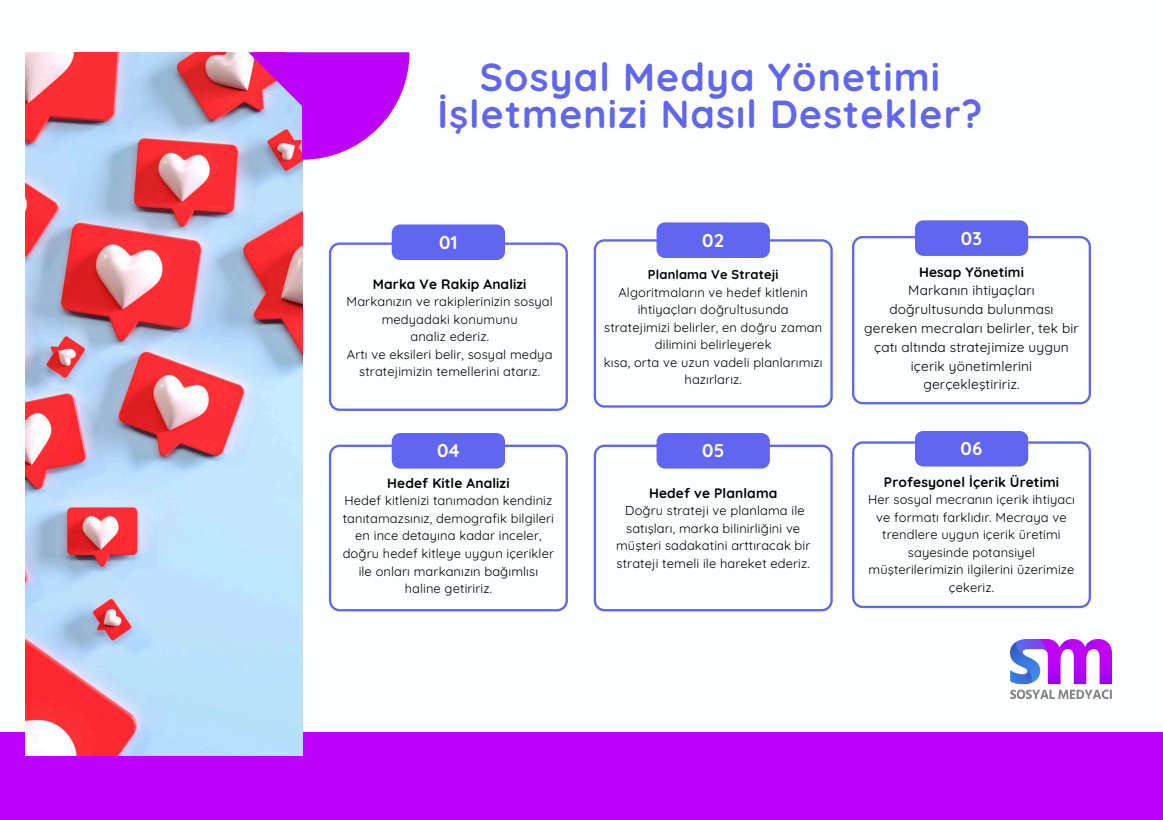
<style>
.page{position:relative;width:1163px;height:820px;background:#fff}
.page>*{position:absolute;margin:0;border:0;box-sizing:border-box;transform-origin:0 0}
.t1{font:700 39px/36.9px "Quicksand";letter-spacing:.03em;color:#6066ef;text-align:center}
.t2{font:700 18.5px "Quicksand";letter-spacing:.01em;color:#fff}
.t3{font:13.69px/18.8px "Quicksand";letter-spacing:.01em;color:#000;text-align:center}
.t4{font:700 13.69px "Quicksand";letter-spacing:.01em;color:#000}
.t5{font:12.88px/17.6px "Quicksand";letter-spacing:.01em;color:#000;text-align:center}
.t6{font:700 12.88px "Quicksand";letter-spacing:.01em;color:#000}
</style>
<div class="page">
<div style="left:0;top:732px;width:1162px;height:87px;background:#bc00fa"></div>
<img style="left:25px;top:53px;width:278px;height:702px">
<svg style="left:329px;top:444px;width:239px;height:167px"></svg>
<div style="left:392px;top:433px;width:113px;height:35px;background:#6066ef"></div>
<svg style="left:593px;top:444px;width:239px;height:167px"></svg>
<div style="left:656px;top:433px;width:114px;height:35px;background:#6066ef"></div>
<svg style="left:852px;top:441px;width:239px;height:167px"></svg>
<div style="left:914px;top:431px;width:114px;height:35px;background:#6066ef"></div>
<svg style="left:248px;top:52px;width:161px;height:108px;background:#c84ce9"></svg>
<svg style="left:329px;top:242px;width:239px;height:169px"></svg>
<div style="left:392px;top:224px;width:113px;height:36px;background:#6066ef"></div>
<svg style="left:593px;top:239px;width:239px;height:168px"></svg>
<div style="left:656px;top:222px;width:114px;height:36px;background:#6066ef"></div>
<svg style="left:852px;top:236px;width:239px;height:168px"></svg>
<svg style="left:914px;top:220px;width:114px;height:36px;background:#656bef"></svg>
<img style="left:1010px;top:639px;width:101px;height:58px">
<h1 class="t1" style="left:437px;top:57px;width:546px">Sosyal Medya Yönetimi<br>İşletmenizi Nasıl Destekler?</h1>
<h2 class="t2" style="left:439px;top:230px;width:20px">01</h2>
<h2 class="t2" style="left:702px;top:228px;width:24px">02</h2>
<h2 class="t2" style="left:960px;top:226px;width:23px">03</h2>
<p class="t4" style="left:373px;top:275px;width:154px">Marka Ve Rakip Analizi</p>
<p class="t5" style="left:346px;top:292px;width:208px">Markanızın ve rakiplerinizin sosyal medyadaki konumunu<br>analiz ederiz.<br>Artı ve eksileri belir, sosyal medya stratejimizin temellerini atarız.</p>
<p class="t4" style="left:919px;top:263px;width:105px">Hesap Yönetimi</p>
<p class="t3" style="left:864px;top:281px;width:216px">Markanın ihtiyaçları doğrultusunda bulunması gereken mecraları belirler, tek bir çatı altında stratejimize uygun içerik yönetimlerini gerçekleştiririz.</p>
<p class="t6" style="left:648px;top:266px;width:131px">Planlama Ve Strateji</p>
<p class="t5" style="left:604px;top:283px;width:220px">Algoritmaların ve hedef kitlenin ihtiyaçları doğrultusunda<br>stratejimizi belirler, en doğru zaman dilimini belirleyerek<br>kısa, orta ve uzun vadeli planlarımızı hazırlarız.</p>
<h2 class="t2" style="left:437px;top:439px;width:24px">04</h2>
<h2 class="t2" style="left:702px;top:439px;width:24px">05</h2>
<h2 class="t2" style="left:960px;top:436px;width:23px">06</h2>
<p class="t4" style="left:387px;top:474px;width:122px">Hedef Kitle Analizi</p>
<p class="t5" style="left:343px;top:491px;width:213px">Hedef kitlenizi tanımadan kendiniz tanıtamazsınız, demografik bilgileri en ince detayına kadar inceler, doğru hedef kitleye uygun içerikler ile onları markanızın bağımlısı haline getiririz.</p>
<p class="t4" style="left:649px;top:484px;width:130px">Hedef ve Planlama</p>
<p class="t5" style="left:616px;top:501px;width:196px">Doğru strateji ve planlama ile satışları, marka bilinirliğini ve müşteri sadakatini arttıracak bir strateji temeli ile hareket ederiz.</p>
<p class="t4" style="left:884px;top:473px;width:175px">Profesyonel İçerik Üretimi</p>
<p class="t5" style="left:868px;top:490px;width:208px">Her sosyal mecranın içerik ihtiyacı ve formatı farklıdır. Mecraya ve trendlere uygun içerik üretimi sayesinde potansiyel müşterilerimizin ilgilerini üzerimize çekeriz.</p>
</div>
